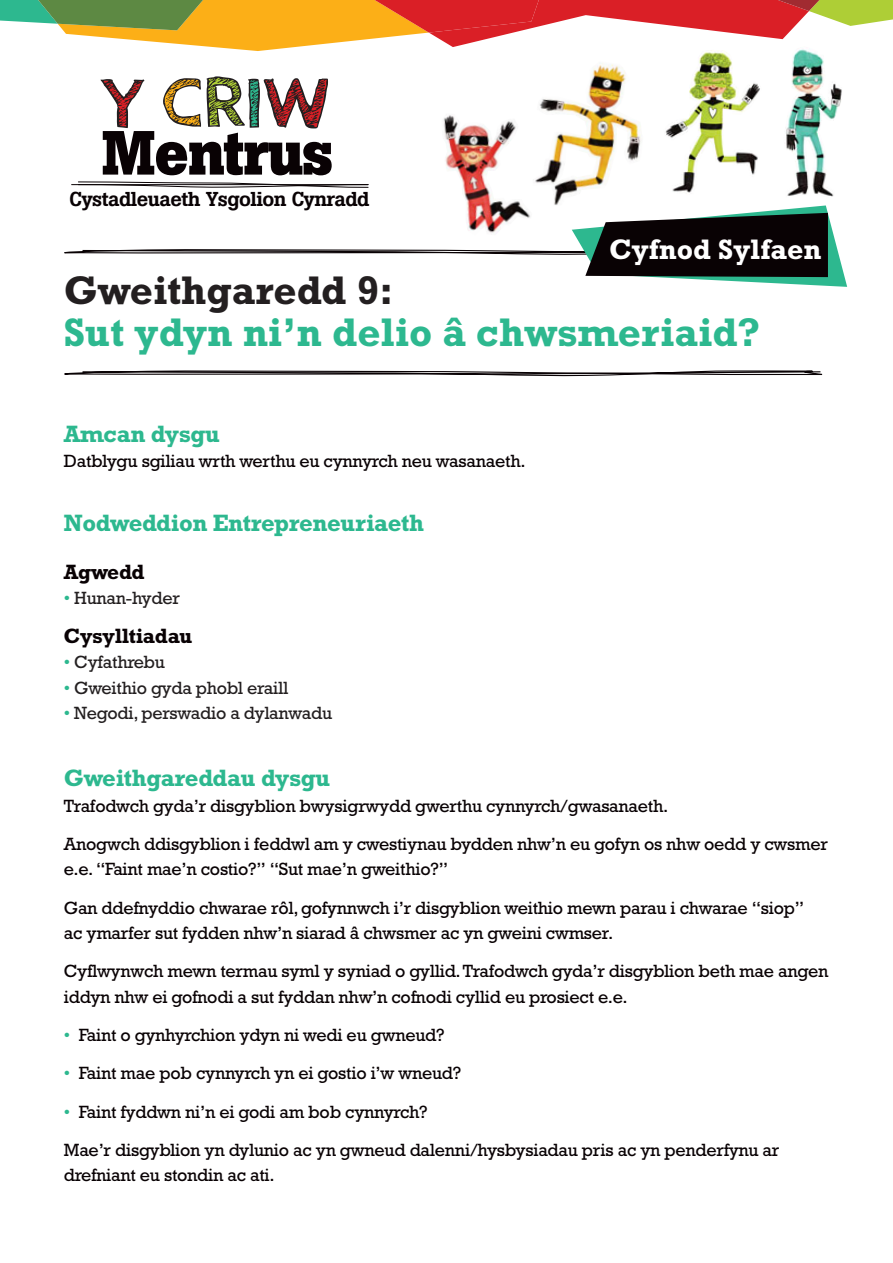
<style>
.page{position:relative;width:893px;height:1263px;background:#fff}
.page>*{position:absolute;margin:0;border:0;box-sizing:border-box;transform-origin:0 0}
.t1{font:700 61.65px "Boton";letter-spacing:-.02em;color:#090204}
.t2{font:700 40.5px "Rockwell";color:#2db88f}
.t3{font:700 40.5px "Rockwell";color:#231f20}
.t4{font:700 28.65px "Rockwell";color:#fff}
.t5{font:700 24px "Rockwell";letter-spacing:-.015em;color:#2db88f}
.t6{font:700 21px "Rockwell";letter-spacing:-.015em;color:#090204}
.t7{font:500 19.95px "Boton";letter-spacing:-.03em;color:#090204;scale:1.06 1}
.t8{font:18px/38.2px "Rockwell";letter-spacing:-.015em;color:#090204}
.t9{font:18px "Rockwell";letter-spacing:-.015em;color:#231f20}
.s1{color:#2db88f}
</style>
<div class="page">
<svg style="left:71px;top:181px;width:298px;height:7px"></svg>
<svg style="left:101px;top:79px;width:43px;height:49px"></svg>
<svg style="left:163px;top:76px;width:165px;height:52px"></svg>
<svg style="left:0;top:0;width:893px;height:51px"></svg>
<svg style="left:64px;top:370px;width:759px;height:6px"></svg>
<img style="left:443px;top:115px;width:78px;height:90px">
<img style="left:783px;top:46px;width:60px;height:151px">
<img style="left:664px;top:50px;width:98px;height:143px">
<img style="left:535px;top:63px;width:106px;height:142px">
<svg style="left:64px;top:205px;width:783px;height:82px"></svg>
<h1 class="t1" style="left:102px;top:131px;width:233px">Mentrus</h1>
<p class="t7" style="left:70px;top:192px;width:284px">Cystadleuaeth Ysgolion Cynradd</p>
<h3 class="t4" style="left:609px;top:239px;width:214px">Cyfnod Sylfaen</h3>
<h2 class="t3" style="left:64px;top:276px;width:331px">Gweithgaredd 9:</h2>
<h2 class="t2" style="left:64px;top:318px;width:698px">Sut ydyn ni’n delio â chwsmeriaid?</h2>
<h3 class="t5" style="left:64px;top:425px;width:158px">Amcan dysgu</h3>
<p class="t8" style="left:64px;top:444px;width:463px">Datblygu sgiliau wrth werthu eu cynnyrch neu wasanaeth.</p>
<h3 class="t5" style="left:64px;top:515px;width:362px">Nodweddion Entrepreneuriaeth</h3>
<p class="t6" style="left:64px;top:565px;width:82px">Agwedd</p>
<p class="t9" style="left:64px;top:592px;width:117px"><span class="s1">•</span> Hunan-hyder</p>
<p class="t6" style="left:64px;top:628px;width:130px">Cysylltiadau</p>
<p class="t9" style="left:64px;top:656px;width:102px"><span class="s1">•</span> Cyfathrebu</p>
<p class="t9" style="left:64px;top:681px;width:226px"><span class="s1">•</span> Gweithio gyda phobl eraill</p>
<p class="t9" style="left:64px;top:707px;width:270px"><span class="s1">•</span> Negodi, perswadio a dylanwadu</p>
<h3 class="t5" style="left:64px;top:770px;width:268px">Gweithgareddau dysgu</h3>
<p class="t8" style="left:64px;top:788px;width:766px">Trafodwch gyda’r disgyblion bwysigrwydd gwerthu cynnyrch/gwasanaeth.<br>Anogwch ddisgyblion i feddwl am y cwestiynau bydden nhw’n eu gofyn os nhw oedd y cwsmer</p>
<p class="t8" style="left:64px;top:852px;width:742px">e.e. “Faint mae’n costio?” “Sut mae’n gweithio?”<br>Gan ddefnyddio chwarae rôl, gofynnwch i’r disgyblion weithio mewn parau i chwarae “siop”</p>
<p class="t8" style="left:64px;top:916px;width:766px">ac ymarfer sut fydden nhw’n siarad â chwsmer ac yn gweini cwmser.<br>Cyflwynwch mewn termau syml y syniad o gyllid. Trafodwch gyda’r disgyblion beth mae angen</p>
<p class="t8" style="left:64px;top:979px;width:565px">iddyn nhw ei gofnodi a sut fyddan nhw’n cofnodi cyllid eu prosiect e.e.</p>
<p class="t8" style="left:64px;top:1018px;width:382px"><span class="s1">•</span> Faint o gynhyrchion ydyn ni wedi eu gwneud?</p>
<p class="t8" style="left:64px;top:1056px;width:399px"><span class="s1">•</span> Faint mae pob cynnyrch yn ei gostio i’w wneud?</p>
<p class="t8" style="left:64px;top:1094px;width:717px"><span class="s1">•</span> Faint fyddwn ni’n ei godi am bob cynnyrch?<br>Mae’r disgyblion yn dylunio ac yn gwneud dalenni/hysbysiadau pris ac yn penderfynu ar</p>
<p class="t8" style="left:64px;top:1158px;width:212px">drefniant eu stondin ac ati.</p>
</div>
